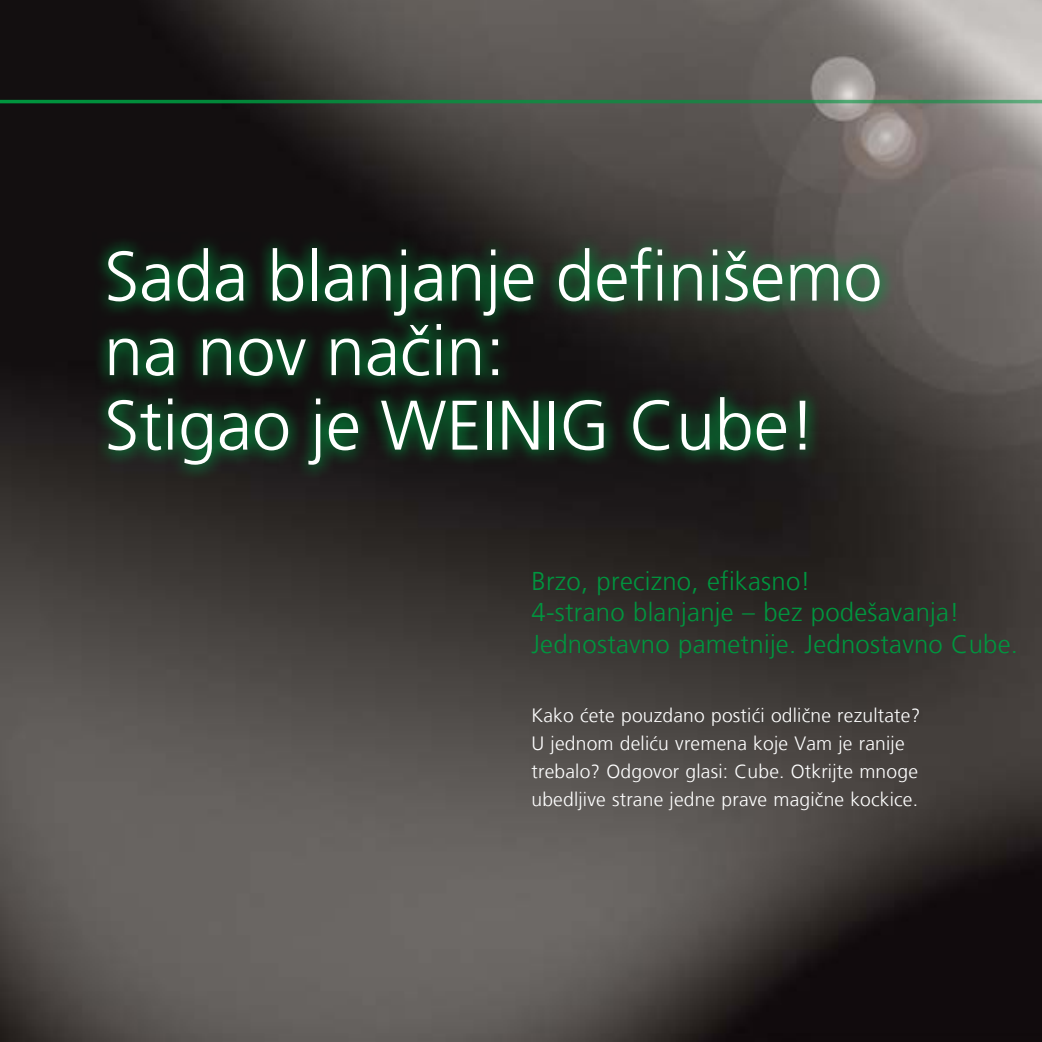
<style>
.page{position:relative;width:1042px;height:1042px;background:#fff}
.page>*{position:absolute;margin:0;border:0;box-sizing:border-box;transform-origin:0 0}
.t1{font:300 70px/74.5px "Frutiger LT Com";color:#fff}
.t2{font:300 25.72px/31.7px "Frutiger LT Com";letter-spacing:.01em;color:#00963f}
.t3{font:300 19.25px/28px "Frutiger LT Com";letter-spacing:.01em;color:#fff}
</style>
<div class="page">
<img style="left:0;top:0;width:1042px;height:1042px">
<hr style="left:0;top:100px;width:1042px;height:3px;background:#00963f">
<svg style="left:92px;top:232px;width:803px;height:248px;background:#1a3021"></svg>
<h1 class="t1" style="left:104px;top:240px;width:779px">Sada blanjanje definišemo na nov način:<br>Stigao je WEINIG Cube!</h1>
<h2 class="t2" style="left:531px;top:565px;width:488px">Brzo, precizno, efikasno!<br>4-strano blanjanje – bez podešavanja!<br>Jednostavno pametnije. Jednostavno Cube.</h2>
<p class="t3" style="left:531px;top:701px;width:390px">Kako ćete pouzdano postići odlične rezultate?<br>U jednom deliću vremena koje Vam je ranije trebalo? Odgovor glasi: Cube. Otkrijte mnoge ubedljive strane jedne prave magične kockice.</p>
</div>
